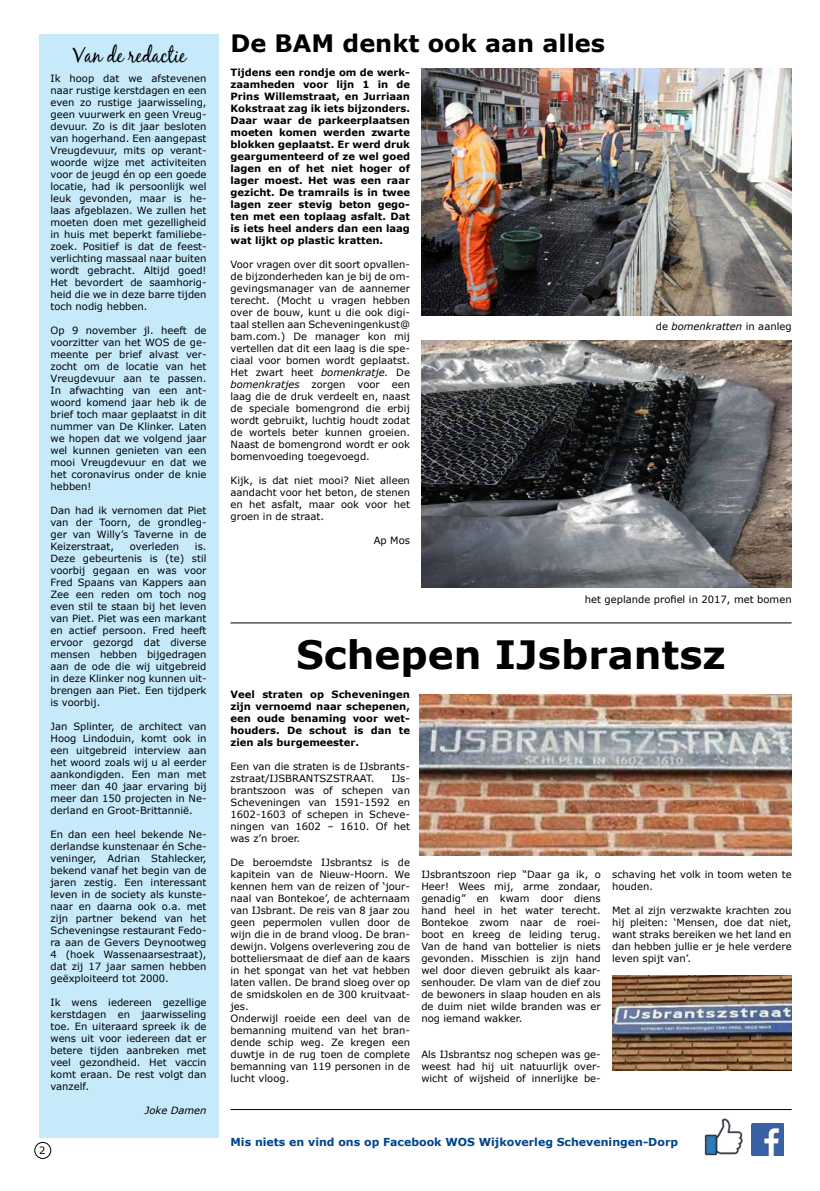
<style>
.page{position:relative;width:820px;height:1191px;background:#fff}
.page>*{position:absolute;margin:0;border:0;box-sizing:border-box;transform-origin:0 0}
.t1{font:700 39px "Verdana";color:#000}
.t2{font:700 24px "Verdana";color:#000}
.t3{font:22px "Black Jack";color:#000;scale:.9 1}
.t4{font:700 11px "Verdana";color:#00458b}
.t5{font:10px/12px "Verdana";color:#000;text-align:justify}
.t6{font:700 10px/12px "Verdana";color:#000;text-align:justify}
.t7{font:italic 10px "Verdana";color:#000}
.s1{font-style:italic}
.s2{font-style:normal}
</style>
<div class="page">
<div style="left:34px;top:1142px;width:17px;height:16px;border:1px solid #000;border-radius:50%"></div>
<div style="left:40px;top:34px;width:179px;height:1103px;background:#c7eafb"></div>
<img style="left:704px;top:1118px;width:39px;height:38px">
<img style="left:751px;top:1123px;width:32px;height:32px">
<img style="left:421px;top:69px;width:370px;height:246px">
<hr style="left:230px;top:622px;width:561px;height:1px;background:#000">
<img style="left:421px;top:341px;width:370px;height:246px">
<img style="left:612px;top:976px;width:179px;height:94px">
<img style="left:419px;top:694px;width:372px;height:161px">
<hr style="left:230px;top:1109px;width:561px;height:1px;background:#000">
<h3 class="t3" style="left:73px;top:42px;width:127px">Van de redactie</h3>
<p class="t5" style="left:50px;top:73px;width:157px">Ik hoop dat we afstevenen naar rustige kerstdagen en een even zo rustige jaarwisseling, geen vuurwerk en geen Vreug&shy;devuur. Zo is dit jaar besloten van hogerhand. Een aangepast Vreugdevuur, mits op verant&shy;woorde wijze met activiteiten voor de jeugd én op een goede locatie, had ik persoonlijk wel leuk gevonden, maar is he&shy;laas afgeblazen. We zullen het moeten doen met gezelligheid in huis met beperkt familiebe&shy;zoek. Positief is dat de feest&shy;verlichting massaal naar buiten wordt gebracht. Altijd goed!<br>Het bevordert de saamhorig&shy;heid die we in deze barre tijden toch nodig hebben.</p>
<p class="t5" style="left:50px;top:325px;width:157px">Op 9 november jl. heeft de voorzitter van het WOS de ge&shy;meente per brief alvast ver&shy;zocht om de locatie van het Vreugdevuur aan te passen.<br>In afwachting van een ant&shy;woord komend jaar heb ik de brief toch maar geplaatst in dit nummer van De Klinker. Laten we hopen dat we volgend jaar wel kunnen genieten van een mooi Vreugdevuur en dat we het coronavirus onder de knie hebben!</p>
<p class="t5" style="left:50px;top:505px;width:157px">Dan had ik vernomen dat Piet van der Toorn, de grondleg&shy;ger van Willy’s Taverne in de Keizerstraat,</p>
<p class="t5" style="left:130px;top:541px;width:51px">overleden</p>
<p class="t5" style="left:50px;top:541px;width:157px;text-indent:144px">is.<br>Deze gebeurtenis is (te) stil voorbij gegaan en was voor Fred Spaans van Kappers aan Zee een reden om toch nog even stil te staan bij het leven van Piet. Piet was een markant en actief persoon. Fred heeft ervoor gezorgd dat diverse mensen hebben bijgedragen aan de ode die wij uitgebreid in deze Klinker nog kunnen uit&shy;brengen aan Piet. Een tijdperk is voorbij.</p>
<p class="t5" style="left:50px;top:721px;width:157px">Jan Splinter, de architect van Hoog Lindoduin, komt ook in een uitgebreid interview aan het woord zoals wij u al eerder aankondigden. Een man met meer dan 40 jaar ervaring bij meer dan 150 projecten in Ne&shy;derland en Groot-Brittannië.</p>
<p class="t5" style="left:50px;top:829px;width:157px">En dan een heel bekende Ne&shy;derlandse kunstenaar én Sche&shy;veninger, Adrian Stahlecker, bekend vanaf het begin van de jaren zestig. Een interessant leven in de society als kunste&shy;naar en daarna ook o.a. met zijn partner bekend van het Scheveningse restaurant Fedo&shy;ra aan de Gevers Deynootweg 4 (hoek Wassenaarsestraat), dat zij 17 jaar samen hebben geëxploiteerd tot 2000.</p>
<p class="t5" style="left:50px;top:997px;width:157px">Ik wens iedereen gezellige kerstdagen en jaarwisseling toe. En uiteraard spreek ik de wens uit voor iedereen dat er betere tijden aanbreken met veel gezondheid. Het vaccin komt eraan. De rest volgt dan vanzelf.</p>
<p class="t7" style="left:145px;top:1104px;width:63px">Joke Damen</p>
<p class="t5" style="left:39px;top:1144px;width:8px">2</p>
<h2 class="t2" style="left:230px;top:28px;width:376px">De BAM denkt ook aan alles</h2>
<p class="t6" style="left:230px;top:67px;width:181px">Tijdens een rondje om de werk&shy;zaamheden voor lijn 1 in de Prins Willemstraat, en Jurriaan Kokstraat zag ik iets bijzonders.<br>Daar waar de parkeerplaatsen moeten komen werden zwarte blokken geplaatst. Er werd druk geargumenteerd of ze wel goed lagen en of het niet hoger of lager moest. Het was een raar gezicht. De tramrails is in twee lagen zeer stevig beton gego&shy;ten met een toplaag asfalt. Dat is iets heel anders dan een laag wat lijkt op plastic kratten.</p>
<p class="t5" style="left:230px;top:259px;width:181px">Voor vragen over dit soort opvallen&shy;de bijzonderheden kan je bij de om&shy;gevingsmanager van de aannemer terecht. (Mocht u vragen hebben over de bouw, kunt u die ook digi&shy;taal stellen aan Scheveningenkust@ bam.com.) De manager kon mij vertellen dat dit een laag is die spe&shy;ciaal voor bomen wordt geplaatst.<br>Het zwart heet <span class="s1">bomenkratje.</span> De <span class="s1">bomenkratjes</span> zorgen voor een laag die de druk verdeelt en, naast de speciale bomengrond die erbij wordt gebruikt, luchtig houdt zodat de wortels beter kunnen groeien.<br>Naast de bomengrond wordt er ook bomenvoeding toegevoegd.</p>
<p class="t5" style="left:230px;top:475px;width:181px">Kijk, is dat niet mooi? Niet alleen aandacht voor het beton, de stenen en het asfalt, maar ook voor het groen in de straat.</p>
<p class="t5" style="left:373px;top:535px;width:38px">Ap Mos</p>
<p class="t7" style="left:655px;top:320px;width:137px"><span class="s2">de</span> bomenkratten <span class="s2">in aanleg</span></p>
<p class="t5" style="left:584px;top:593px;width:208px">het geplande profiel in 2017, met bomen</p>
<h1 class="t1" style="left:296px;top:629px;width:431px">Schepen IJsbrantsz</h1>
<p class="t6" style="left:230px;top:688px;width:181px">Veel straten op Scheveningen zijn vernoemd naar schepenen, een oude benaming voor wet&shy;houders. De schout is dan te zien als burgemeester.</p>
<p class="t5" style="left:230px;top:761px;width:181px">Een van die straten is de IJsbrants&shy;zstraat/IJSBRANTSZSTRAAT.</p>
<p class="t5" style="left:230px;top:773px;width:181px;text-indent:161px">IJs&shy;brantszoon was of schepen van Scheveningen van 1591-1592 en 1602-1603 of schepen in Scheve&shy;ningen van 1602 – 1610. Of het was z’n broer.</p>
<p class="t5" style="left:230px;top:857px;width:181px;text-align:left">De beroemdste IJsbrantsz is de kapitein van de Nieuw-Hoorn. We kennen hem van de reizen of ‘jour&shy;naal van Bontekoe’, de achternaam van IJsbrant. De reis van 8 jaar zou geen pepermolen vullen door de wijn die in de brand vloog. De bran&shy;dewijn. Volgens overlevering zou de botteliersmaat de dief aan de kaars in het spongat van het vat hebben laten vallen. De brand sloeg over op de smidskolen en de 300 kruitvaat&shy;jes.<br>Onderwijl roeide een deel van de bemanning muitend van het bran&shy;dende schip weg. Ze kregen een duwtje in de rug toen de complete bemanning van 119 personen in de lucht vloog.</p>
<p class="t5" style="left:421px;top:869px;width:181px">IJsbrantszoon riep “Daar ga ik, o Heer! Wees mij, arme zondaar, genadig” en kwam door diens hand heel in het water terecht.<br>Bontekoe zwom naar de roei&shy;boot en kreeg de leiding terug.<br>Van de hand van bottelier is niets gevonden. Misschien is zijn hand wel door dieven gebruikt als kaar&shy;senhouder. De vlam van de dief zou de bewoners in slaap houden en als de duim niet wilde branden was er nog iemand wakker.</p>
<p class="t5" style="left:421px;top:1049px;width:181px">Als IJsbrantsz nog schepen was ge&shy;weest had hij uit natuurlijk over&shy;wicht of wijsheid of innerlijke be-</p>
<p class="t5" style="left:612px;top:869px;width:181px">schaving het volk in toom weten te houden.</p>
<p class="t5" style="left:612px;top:905px;width:181px">Met al zijn verzwakte krachten zou hij pleiten: ‘Mensen, doe dat niet, want straks bereiken we het land en dan hebben jullie er je hele verdere leven spijt van’.</p>
<p class="t4" style="left:230px;top:1135px;width:449px">Mis niets en vind ons op Facebook WOS Wijkoverleg Scheveningen-Dorp</p>
</div>
